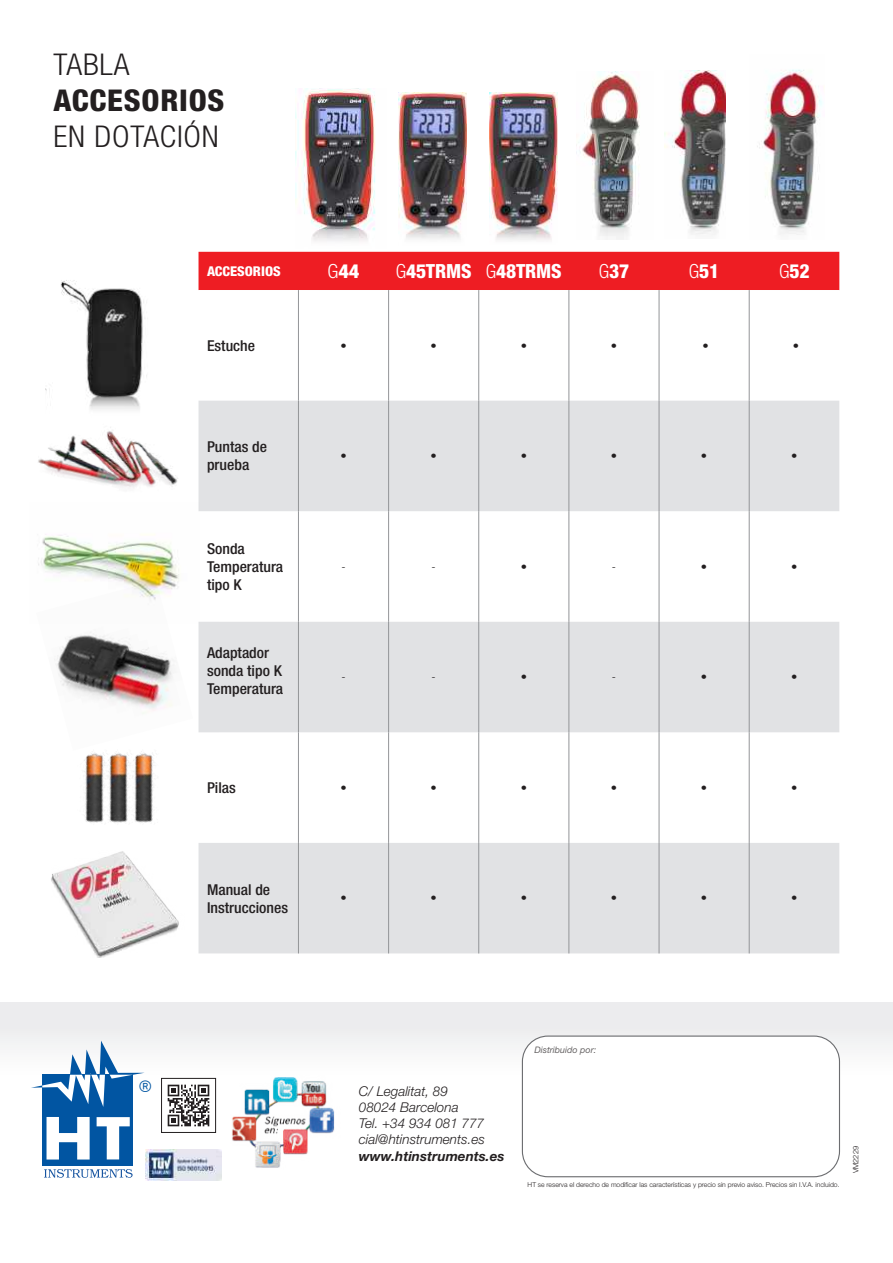
<style>
.page{position:relative;width:893px;height:1263px;background:#fff}
.page>*{position:absolute;margin:0;border:0;box-sizing:border-box;transform-origin:0 0}
.t1{font:300 condensed 30px "Helvetica Neue LT Std";letter-spacing:.025em;color:#231f20;scale:1.05 1}
.t2{font:800 condensed 30px "Helvetica Neue LT Std";letter-spacing:.025em;color:#231f20;scale:1.05 1}
.t3{font:300 30px "DIN Next LT Pro";color:#0155a2}
.t4{font:800 condensed 19.5px "Helvetica Neue LT Std";letter-spacing:-.01em;color:#fff}
.t5{font:800 condensed 19.5px "Helvetica Neue LT Std";letter-spacing:-.01em;color:#fff;scale:1.05 1}
.t6{font:500 condensed 15px/18px "Helvetica Neue LT Std";color:#231f20;scale:1.05 1}
.t7{font:italic 300 13.5px/16.2px "Helvetica Neue LT Std";color:#231f20}
.t8{font:italic 700 13.5px "Helvetica Neue LT Std";color:#231f20}
.t9{font:800 condensed 13.5px "Helvetica Neue LT Std";color:#fff;scale:1.05 1}
.t10{font:300 condensed 12px "Helvetica Neue LT Std";color:#231f20;scale:1.05 1}
.t11{font:italic 9px "Helvetica Neue LT Std";color:#231f20}
.t12{font:300 7.5px "Helvetica Neue LT Std";color:#231f20}
.t13{font:300 6.75px "Helvetica Neue LT Std";color:#231f20}
.s1{font-weight:300}
</style>
<div class="page">
<div style="left:0;top:1002px;width:893px;height:261px;background:linear-gradient(to right,#fafafa,#fafafa)"></div>
<img style="left:757px;top:69px;width:65px;height:166px">
<img style="left:578px;top:71px;width:62px;height:168px">
<img style="left:399px;top:93px;width:68px;height:146px">
<img style="left:296px;top:88px;width:80px;height:153px">
<img style="left:489px;top:93px;width:69px;height:147px">
<img style="left:664px;top:70px;width:61px;height:165px">
<div style="left:199px;top:252px;width:640px;height:38px;background:#ee1d23"></div>
<svg style="left:199px;top:401px;width:640px;height:552px;fill:#e1e2e4"></svg>
<hr style="left:298px;top:290px;width:1px;height:111px;background:#939598">
<hr style="left:388px;top:290px;width:1px;height:111px;background:#939598">
<hr style="left:478px;top:290px;width:1px;height:111px;background:#939598">
<hr style="left:569px;top:290px;width:1px;height:111px;background:#939598">
<hr style="left:659px;top:290px;width:1px;height:111px;background:#939598">
<hr style="left:298px;top:401px;width:1px;height:110px;background:#939598">
<hr style="left:388px;top:401px;width:1px;height:110px;background:#939598">
<hr style="left:478px;top:401px;width:1px;height:110px;background:#939598">
<hr style="left:569px;top:401px;width:1px;height:110px;background:#939598">
<hr style="left:659px;top:401px;width:1px;height:110px;background:#939598">
<hr style="left:298px;top:511px;width:1px;height:111px;background:#939598">
<hr style="left:388px;top:511px;width:1px;height:111px;background:#939598">
<hr style="left:478px;top:511px;width:1px;height:111px;background:#939598">
<hr style="left:569px;top:511px;width:1px;height:111px;background:#939598">
<hr style="left:659px;top:511px;width:1px;height:111px;background:#939598">
<hr style="left:298px;top:622px;width:1px;height:110px;background:#939598">
<hr style="left:388px;top:622px;width:1px;height:110px;background:#939598">
<hr style="left:478px;top:622px;width:1px;height:110px;background:#939598">
<hr style="left:569px;top:622px;width:1px;height:110px;background:#939598">
<hr style="left:659px;top:622px;width:1px;height:110px;background:#939598">
<hr style="left:298px;top:732px;width:1px;height:111px;background:#939598">
<hr style="left:388px;top:732px;width:1px;height:111px;background:#939598">
<hr style="left:478px;top:732px;width:1px;height:111px;background:#939598">
<hr style="left:569px;top:732px;width:1px;height:111px;background:#939598">
<hr style="left:659px;top:732px;width:1px;height:111px;background:#939598">
<hr style="left:298px;top:843px;width:1px;height:110px;background:#939598">
<hr style="left:388px;top:843px;width:1px;height:110px;background:#939598">
<hr style="left:478px;top:843px;width:1px;height:110px;background:#939598">
<hr style="left:569px;top:843px;width:1px;height:110px;background:#939598">
<hr style="left:659px;top:843px;width:1px;height:110px;background:#939598">
<hr style="left:749px;top:290px;width:1px;height:111px;background:#939598">
<hr style="left:749px;top:401px;width:1px;height:110px;background:#939598">
<hr style="left:749px;top:511px;width:1px;height:111px;background:#939598">
<hr style="left:749px;top:622px;width:1px;height:110px;background:#939598">
<hr style="left:749px;top:732px;width:1px;height:111px;background:#939598">
<hr style="left:749px;top:843px;width:1px;height:110px;background:#939598">
<img style="left:60px;top:280px;width:87px;height:107px">
<img style="left:38px;top:387px;width:165px;height:142px">
<img style="left:38px;top:503px;width:162px;height:120px">
<img style="left:38px;top:581px;width:155px;height:133px">
<img style="left:51px;top:851px;width:128px;height:107px">
<img style="left:84px;top:755px;width:5px;height:67px">
<img style="left:89px;top:753px;width:26px;height:70px">
<img style="left:115px;top:751px;width:39px;height:72px">
<div style="left:522px;top:1036px;width:317px;height:141px;background:#fff;border-radius:26px"></div>
<div style="left:522px;top:1035px;width:318px;height:142px;border:1px solid #6c6d70;border-radius:26px"></div>
<div style="left:350px;top:1077px;width:163px;height:93px;background:#fff"></div>
<svg style="left:44px;top:1169px;width:89px;height:9px"></svg>
<img style="left:216px;top:1067px;width:134px;height:106px">
<div style="left:42px;top:1075px;width:91px;height:91px;background:#0155a2"></div>
<svg style="left:31px;top:1041px;width:114px;height:66px"></svg>
<svg style="left:47px;top:1117px;width:43px;height:42px"></svg>
<svg style="left:97px;top:1117px;width:33px;height:42px"></svg>
<img style="left:163px;top:1080px;width:51px;height:51px">
<div style="left:161px;top:1078px;width:55px;height:55px;border:1px solid #231f20"></div>
<img style="left:145px;top:1150px;width:76px;height:30px">
<h1 class="t1" style="left:54px;top:48px;width:74px">TABLA</h1>
<h1 class="t2" style="left:54px;top:82px;width:164px">ACCESORIOS</h1>
<h1 class="t1" style="left:54px;top:120px;width:159px">EN DOTACIÓN</h1>
<p class="t9" style="left:207px;top:263px;width:72px">ACCESORIOS</p>
<h2 class="t5" style="left:328px;top:259px;width:32px"><span class="s1">G</span>44</h2>
<h2 class="t4" style="left:396px;top:259px;width:167px"><span class="s1">G</span>45TRMS <span class="s1">G</span>48TRMS</h2>
<h2 class="t4" style="left:599px;top:259px;width:32px"><span class="s1">G</span>37</h2>
<h2 class="t4" style="left:689px;top:259px;width:32px"><span class="s1">G</span>51</h2>
<h2 class="t4" style="left:779px;top:259px;width:32px"><span class="s1">G</span>52</h2>
<p class="t6" style="left:207px;top:336px;width:47px">Estuche</p>
<p class="t10" style="left:340px;top:338px;width:7px">•</p>
<p class="t10" style="left:430px;top:338px;width:8px">•</p>
<p class="t10" style="left:521px;top:338px;width:8px">•</p>
<p class="t10" style="left:611px;top:338px;width:8px">•</p>
<p class="t10" style="left:702px;top:338px;width:8px">•</p>
<p class="t10" style="left:793px;top:338px;width:8px">•</p>
<p class="t6" style="left:207px;top:438px;width:59px">Puntas de prueba</p>
<p class="t6" style="left:207px;top:539px;width:74px">Sonda<br>Temperatura tipo K</p>
<p class="t6" style="left:207px;top:644px;width:74px">Adaptador sonda tipo K<br>Temperatura</p>
<p class="t10" style="left:340px;top:449px;width:7px">•</p>
<p class="t10" style="left:430px;top:449px;width:8px">•</p>
<p class="t10" style="left:521px;top:449px;width:8px">•</p>
<p class="t10" style="left:611px;top:449px;width:8px">•</p>
<p class="t10" style="left:701px;top:449px;width:8px">•</p>
<p class="t10" style="left:791px;top:449px;width:8px">•</p>
<p class="t10" style="left:341px;top:560px;width:5px">-</p>
<p class="t10" style="left:432px;top:560px;width:5px">-</p>
<p class="t10" style="left:521px;top:560px;width:8px">•</p>
<p class="t10" style="left:612px;top:560px;width:5px">-</p>
<p class="t10" style="left:701px;top:560px;width:8px">•</p>
<p class="t10" style="left:791px;top:560px;width:8px">•</p>
<p class="t10" style="left:341px;top:670px;width:5px">-</p>
<p class="t10" style="left:432px;top:670px;width:5px">-</p>
<p class="t10" style="left:521px;top:670px;width:8px">•</p>
<p class="t10" style="left:612px;top:670px;width:5px">-</p>
<p class="t10" style="left:701px;top:670px;width:8px">•</p>
<p class="t10" style="left:791px;top:670px;width:8px">•</p>
<p class="t6" style="left:207px;top:778px;width:29px">Pilas</p>
<p class="t10" style="left:340px;top:781px;width:7px">•</p>
<p class="t10" style="left:430px;top:781px;width:8px">•</p>
<p class="t10" style="left:521px;top:781px;width:8px">•</p>
<p class="t10" style="left:611px;top:781px;width:8px">•</p>
<p class="t10" style="left:701px;top:781px;width:8px">•</p>
<p class="t10" style="left:791px;top:781px;width:8px">•</p>
<p class="t6" style="left:207px;top:880px;width:79px">Manual de<br>Instrucciones</p>
<p class="t10" style="left:340px;top:891px;width:7px">•</p>
<p class="t10" style="left:430px;top:891px;width:8px">•</p>
<p class="t10" style="left:521px;top:891px;width:8px">•</p>
<p class="t10" style="left:611px;top:891px;width:8px">•</p>
<p class="t10" style="left:701px;top:891px;width:8px">•</p>
<p class="t10" style="left:791px;top:891px;width:8px">•</p>
<h1 class="t3" style="left:139px;top:1073px;width:15px">®</h1>
<p class="t7" style="left:359px;top:1082px;width:128px">C/ Legalitat, 89<br>08024 Barcelona<br>Tel. +34 934 081 777 cial@htinstruments.es</p>
<p class="t8" style="left:359px;top:1147px;width:147px">www.htinstruments.es</p>
<p class="t11" style="left:534px;top:1044px;width:63px">Distribuido por:</p>
<p class="t13" style="left:528px;top:1180px;width:313px">HT se reserva el derecho de modificar las características y precio sin previo aviso. Precios sin I.V.A. incluido.</p>
<p class="t12" style="left:851px;top:1173px;width:29px;rotate:-90deg">VM2229</p>
</div>
